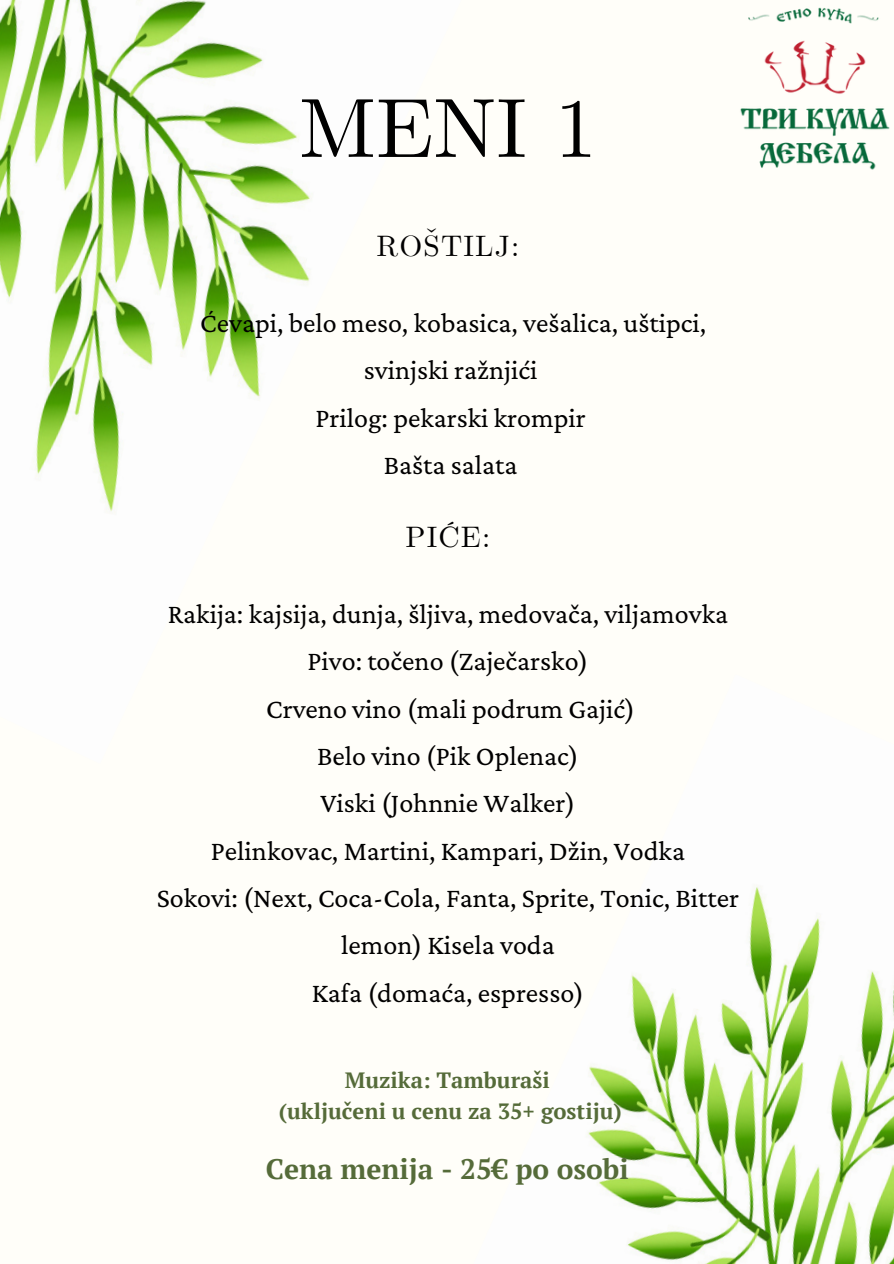
<style>
.page{position:relative;width:894px;height:1264px;background:#fff}
.page>*{position:absolute;margin:0;border:0;box-sizing:border-box;transform-origin:0 0}
.t1{font:84.15px "CMU Serif";color:#000}
.t2{font:29.4px "CMU Serif";letter-spacing:.04em;color:#000}
.t3{font:28.05px/47.2px "Crimson Pro";color:#000;text-align:center}
.t4{font:700 28.05px "PT Serif";color:#556b39}
.t5{font:700 22.05px/30.5px "PT Serif";color:#556b39;text-align:center}
</style>
<div class="page">
<div style="left:0;top:0;width:893px;height:1263px;background:#fffef9"></div>
<img style="left:588px;top:887px;width:305px;height:376px">
<img style="left:0;top:0;width:310px;height:511px">
<img style="left:740px;top:7px;width:150px;height:163px">
<h1 class="t1" style="left:299px;top:78px;width:299px">MENI 1</h1>
<p class="t2" style="left:376px;top:229px;width:144px">ROŠTILJ:</p>
<p class="t3" style="left:200px;top:299px;width:507px">Ćevapi, belo meso, kobasica, vešalica, uštipci, svinjski ražnjići<br>Prilog: pekarski krompir<br>Bašta salata</p>
<p class="t2" style="left:405px;top:519px;width:86px">PIĆE:</p>
<p class="t3" style="left:157px;top:590px;width:583px">Rakija: kajsija, dunja, šljiva, medovača, viljamovka Pivo: točeno (Zaječarsko)<br>Crveno vino (mali podrum Gajić)<br>Belo vino (Pik Oplenac)<br>Viski (Johnnie Walker)<br>Pelinkovac, Martini, Kampari, Džin, Vodka<br>Sokovi: (Next, Coca-Cola, Fanta, Sprite, Tonic, Bitter lemon) Kisela voda<br>Kafa (domaća, espresso)</p>
<p class="t5" style="left:279px;top:1064px;width:344px">Muzika: Tamburaši<br>(uključeni u cenu za 35+ gostiju)</p>
<p class="t4" style="left:265px;top:1149px;width:364px">Cena menija - 25€ po osobi</p>
</div>
